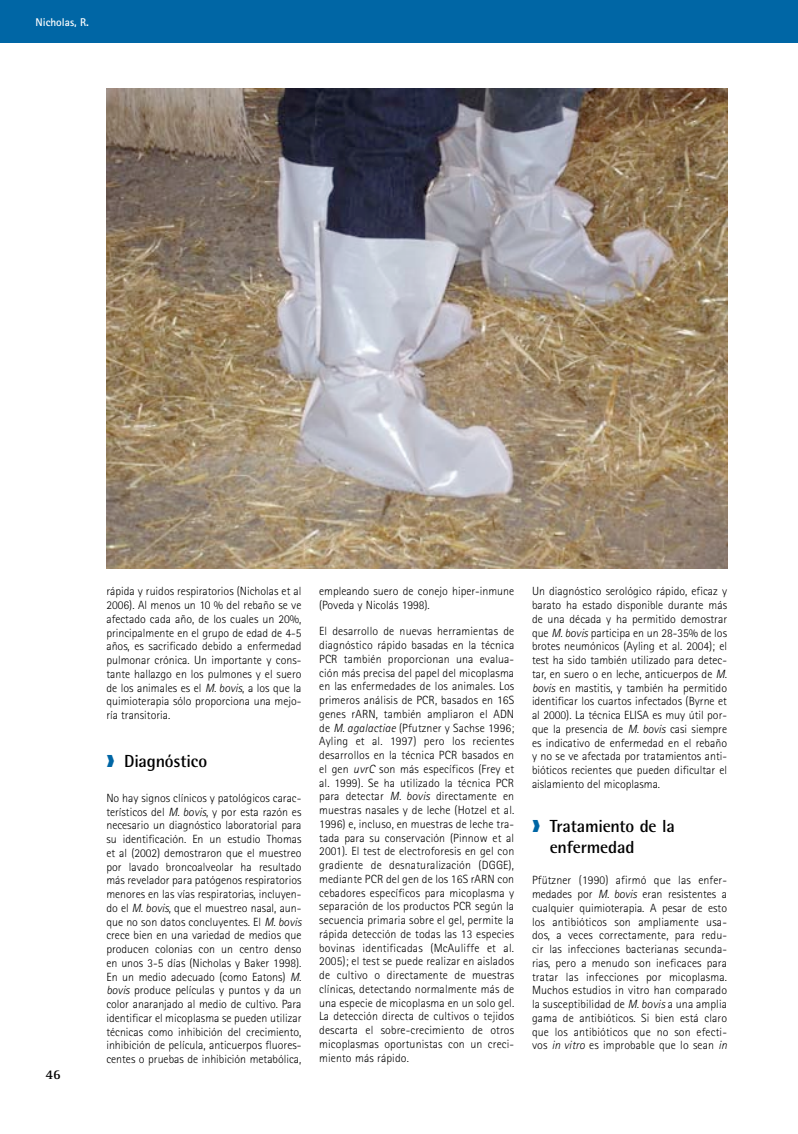
<style>
.page{position:relative;width:798px;height:1134px;background:#fff}
.page>*{position:absolute;margin:0;border:0;box-sizing:border-box;transform-origin:0 0}
.t1{font:700 17.5px/21px "Rotis Semi Sans";letter-spacing:-.01em;color:#000}
.t2{font:700 13.75px "Rotis Serif";color:#000}
.texto{font:300 11.88px/13.8px "Rotis Sans Serif";color:#000;text-align:justify}
.texto_de_las_cabecer{font:700 11.25px "Rotis Sans Serif";color:#fff}
.s1{font-style:italic}
.s2{color:#0066a5}
</style>
<div class="page">
<div style="left:0;top:0;width:797px;height:43px;background:#0066a5"></div>
<img style="left:106px;top:89px;width:620px;height:480px">
<p class="texto_de_las_cabecer" style="left:35px;top:15px;width:55px">Nicholas, R.</p>
<p class="t2" style="left:46px;top:1066px;width:17px">46</p>
<p class="texto" style="left:106px;top:584px;width:196px">rápida y ruidos respiratorios (Nicholas et al 2006). Al menos un 10 % del rebaño se ve afectado cada año, de los cuales un 20%, principalmente en el grupo de edad de 4-5 años, es sacrificado debido a enfermedad pulmonar crónica. Un importante y cons&shy;tante hallazgo en los pulmones y el suero de los animales es el <span class="s1">M. bovis</span>, a los que la quimioterapia sólo proporciona una mejo&shy;ría transitoria.</p>
<p class="t1" style="left:106px;top:750px;width:102px"><span class="s2">❱</span> Diagnóstico</p>
<p class="texto" style="left:106px;top:791px;width:196px">No hay signos clínicos y patológicos carac&shy;terísticos del <span class="s1">M. bovis</span>, y por esta razón es necesario un diagnóstico laboratorial para su identificación. En un estudio Thomas et al (2002) demostraron que el muestreo por lavado broncoalveolar ha resultado más revelador para patógenos respiratorios menores en las vías respiratorias, incluyen&shy;do el <span class="s1">M. bovis</span>, que el muestreo nasal, aun&shy;que no son datos concluyentes. El <span class="s1">M. bovis </span>crece bien en una variedad de medios que producen colonias con un centro denso en unos 3-5 días (Nicholas y Baker 1998).<br>En un medio adecuado (como Eatons) <span class="s1">M. bovis</span> produce películas y puntos y da un color anaranjado al medio de cultivo. Para identificar el micoplasma se pueden utilizar técnicas como inhibición del crecimiento, inhibición de película, anticuerpos fluores&shy;centes o pruebas de inhibición metabólica,</p>
<p class="texto" style="left:319px;top:584px;width:196px">empleando suero de conejo hiper-inmune (Poveda y Nicolás 1998).</p>
<p class="texto" style="left:319px;top:624px;width:196px">El desarrollo de nuevas herramientas de diagnóstico rápido basadas en la técnica PCR también proporcionan una evalua&shy;ción más precisa del papel del micoplasma en las enfermedades de los animales. Los primeros análisis de PCR, basados en 16S genes rARN, también ampliaron el ADN de <span class="s1">M. agalactiae</span> (Pfutzner y Sachse 1996; Ayling et al. 1997) pero los recientes desarrollos en la técnica PCR basados en el gen <span class="s1">uvrC</span> son más específicos (Frey et al. 1999). Se ha utilizado la técnica PCR para detectar <span class="s1">M. bovis</span> directamente en muestras nasales y de leche (Hotzel et al.<br>1996) e, incluso, en muestras de leche tra&shy;tada para su conservación (Pinnow et al 2001). El test de electroforesis en gel con gradiente de desnaturalización (DGGE), mediante PCR del gen de los 16S rARN con cebadores específicos para micoplasma y separación de los productos PCR según la secuencia primaria sobre el gel, permite la rápida detección de todas las 13 especies bovinas identificadas (McAuliffe et al.<br>2005); el test se puede realizar en aislados de cultivo o directamente de muestras clínicas, detectando normalmente más de una especie de micoplasma en un solo gel.<br>La detección directa de cultivos o tejidos descarta el sobre-crecimiento de otros micoplasmas oportunistas con un creci&shy;miento más rápido.</p>
<p class="texto" style="left:531px;top:584px;width:196px">Un diagnóstico serológico rápido, eficaz y barato ha estado disponible durante más de una década y ha permitido demostrar que <span class="s1">M. bovis</span> participa en un 28-35% de los brotes neumónicos (Ayling et al. 2004); el test ha sido también utilizado para detec&shy;tar, en suero o en leche, anticuerpos de <span class="s1">M. bovis</span> en mastitis, y también ha permitido identificar los cuartos infectados (Byrne et al 2000). La técnica ELISA es muy útil por&shy;que la presencia de <span class="s1">M. bovis</span> casi siempre es indicativo de enfermedad en el rebaño y no se ve afectada por tratamientos anti&shy;bióticos recientes que pueden dificultar el aislamiento del micoplasma.</p>
<p class="t1" style="left:549px;top:815px;width:126px;text-indent:-18px"><span class="s2">❱</span> Tratamiento de la enfermedad</p>
<p class="texto" style="left:531px;top:873px;width:196px">Pfützner (1990) afirmó que las enfer&shy;medades por <span class="s1">M. bovis</span> eran resistentes a cualquier quimioterapia. A pesar de esto los antibióticos son ampliamente usa&shy;dos, a veces correctamente, para redu&shy;cir las infecciones bacterianas secunda&shy;rias, pero a menudo son ineficaces para tratar las infecciones por micoplasma.<br>Muchos estudios in vitro han comparado la susceptibilidad de <span class="s1">M. bovis</span> a una amplia gama de antibióticos. Si bien está claro que los antibióticos que no son efecti&shy;vos <span class="s1">in vitro</span> es improbable que lo sean <span class="s1">in</span></p>
</div>
